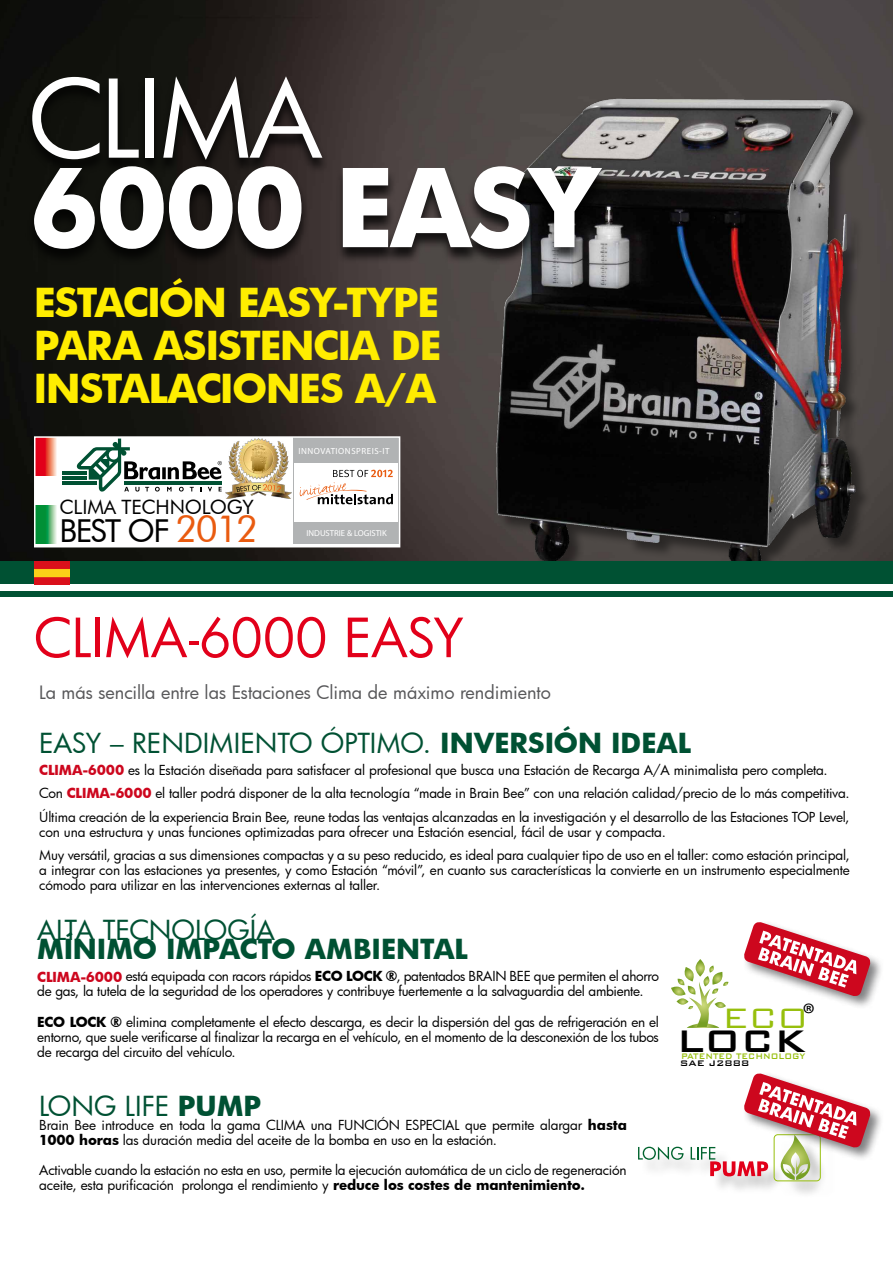
<style>
.page{position:relative;width:893px;height:1263px;background:#fff}
.page>*{position:absolute;margin:0;border:0;box-sizing:border-box;transform-origin:0 0}
.t1{font:700 105px "Futura";color:#fff}
.t2{font:105px "Futura";color:#fff}
.t3{font:52.5px "Futura";color:#e2001a}
.t4{font:500 41.7px "Bank Gothic BT";color:#000}
.t5{font:700 39px/43.2px "Futura";letter-spacing:-.03em;color:#ffed00;text-align:justify}
.t6{font:300 37.5px "Bank Gothic BT";color:#97bf0d}
.t7{font:31.65px "Futura BT";letter-spacing:-.05em;color:#000}
.t8{font:30.15px "Myriad Pro";color:#000}
.t9{font:27px "Futura";color:#005133}
.t10{font:700 27px "Futura";color:#005133}
.t11{font:19.8px "Futura BT";letter-spacing:-.01em;color:#000}
.t12{font:18px "Futura";letter-spacing:-.005em;color:#58585a}
.t13{font:13.5px/15px "Futura";letter-spacing:-.015em;color:#000}
.t14{font:500 10.8px "Bank Gothic BT";color:#97bf0d;scale:.82 1}
.t15{font:500 10.8px "Bank Gothic BT";color:#000}
.t16{font:700 8.85px "Meta Pro";letter-spacing:.06em;color:#fff}
.t17{font:700 8.7px "Meta Pro";color:#fff}
.s1{font-size:37.5px;color:#e95b10}
.s2{font-weight:700}
.s3{font-weight:700;color:#cd071e}
</style>
<div class="page">
<img style="left:0;top:0;width:893px;height:561px">
<img style="left:487px;top:85px;width:388px;height:476px">
<div style="left:0;top:561px;width:893px;height:23px;background:#005133"></div>
<div style="left:0;top:591px;width:893px;height:5px;background:#005133"></div>
<div style="left:25px;top:77px;width:584px;height:188px;background:#000;opacity:.75"></div>
<img style="left:34px;top:561px;width:35px;height:23px">
<div style="left:640px;top:1137px;width:199px;height:63px;background:#000;opacity:.23"></div>
<svg style="left:638px;top:1146px;width:46px;height:14px"></svg>
<div style="left:742px;top:1072px;width:142px;height:89px;background:#58585a;opacity:.75"></div>
<div style="left:742px;top:920px;width:142px;height:90px;background:#58585a;opacity:.75"></div>
<svg style="left:691px;top:1072px;width:181px;height:108px"></svg>
<svg style="left:742px;top:920px;width:130px;height:78px"></svg>
<svg style="left:671px;top:959px;width:57px;height:69px"></svg>
<div style="left:35px;top:437px;width:365px;height:110px;background:#fff"></div>
<img style="left:226px;top:439px;width:66px;height:60px">
<svg style="left:37px;top:506px;width:20px;height:38px"></svg>
<svg style="left:37px;top:439px;width:20px;height:36px"></svg>
<div style="left:293px;top:437px;width:107px;height:106px;background:#b1b3b4"></div>
<div style="left:295px;top:463px;width:103px;height:59px;background:#fff"></div>
<svg style="left:300px;top:470px;width:93px;height:34px"></svg>
<svg style="left:162px;top:467px;width:4px;height:12px"></svg>
<hr style="left:124px;top:481px;width:97px;height:4px;background:#005133">
<hr style="left:63px;top:471px;width:24px;height:3px;background:#005133">
<hr style="left:63px;top:476px;width:24px;height:4px;background:#005133">
<hr style="left:63px;top:481px;width:34px;height:4px;background:#005133">
<svg style="left:167px;top:487px;width:5px;height:4px"></svg>
<svg style="left:179px;top:487px;width:5px;height:4px"></svg>
<svg style="left:208px;top:487px;width:4px;height:4px"></svg>
<svg style="left:219px;top:487px;width:3px;height:4px"></svg>
<svg style="left:76px;top:439px;width:84px;height:53px"></svg>
<svg style="left:168px;top:461px;width:54px;height:18px"></svg>
<svg style="left:236px;top:484px;width:45px;height:8px"></svg>
<div style="left:34px;top:436px;width:366px;height:111px;border:2px solid #fff"></div>
<h1 class="t2" style="left:28px;top:48px;width:60px">clima</h1>
<h1 class="t1" style="left:28px;top:134px;width:373px">6000 easy</h1>
<h3 class="t5" style="left:34px;top:279px;width:409px">ESTACIÓN EASY-TYPE PARA ASISTENCIA DE INSTALACIONES A/A</h3>
<h3 class="t11" style="left:60px;top:495px;width:196px">CLIMA TECHNOLOGY</h3>
<h3 class="t7" style="left:60px;top:511px;width:200px">BEST OF <span class="s1">2012</span></h3>
<p class="t16" style="left:298px;top:445px;width:93px">INNOVATIONSPREIS-IT</p>
<p class="t17" style="left:306px;top:528px;width:82px">INDUSTRIE &amp; LOGISTIK</p>
<h2 class="t3" style="left:34px;top:602px;width:432px">CLIMA-6000 EASY</h2>
<h3 class="t12" style="left:39px;top:680px;width:513px">La más sencilla entre las Estaciones Clima de máximo rendimiento</h3>
<h3 class="t9" style="left:39px;top:725px;width:653px">EASY – RENDIMIENTO ÓPTIMO. <span class="s2">INVERSIÓN IDEAL</span></h3>
<p class="t13" style="left:39px;top:758px;width:812px;line-height:23.5px"><span class="s3">CLIMA-6000</span> es la Estación diseñada para satisfacer al profesional que busca una Estación de Recarga A/A minimalista pero completa.<br>Con <span class="s3">CLIMA-6000</span> el taller podrá disponer de la alta tecnología “made in Brain Bee” con una relación calidad/precio de lo más competitiva.<br>Última creación de la experiencia Brain Bee, reune todas las ventajas alcanzadas en la investigación y el desarrollo de las Estaciones TOP Level,</p>
<p class="t13" style="left:39px;top:820px;width:812px;line-height:23.5px">con una estructura y unas funciones optimizadas para ofrecer una Estación esencial, fácil de usar y compacta.<br>Muy versátil, gracias a sus dimensiones compactas y a su peso reducido, es ideal para cualquier tipo de uso en el taller: como estación principal,</p>
<p class="t13" style="left:39px;top:863px;width:812px">a integrar con las estaciones ya presentes, y como Estación “móvil”, en cuanto sus características la convierte en un instrumento especialmente cómodo para utilizar en las intervenciones externas al taller.</p>
<h3 class="t9" style="left:37px;top:911px;width:239px">ALTA TECNOLOGÍA</h3>
<h3 class="t10" style="left:37px;top:930px;width:432px">MÍNIMO IMPACTO AMBIENTAL</h3>
<p class="t13" style="left:37px;top:968px;width:623px"><span class="s3">CLIMA-6000</span> está equipada con racors rápidos <span class="s2">ECO LOCK ®</span>, patentados BRAIN BEE que permiten el ahorro de gas, la tutela de la seguridad de los operadores y contribuye fuertemente a la salvaguardia del ambiente.</p>
<p class="t13" style="left:37px;top:1015px;width:623px;text-align:justify"><span class="s2">ECO LOCK ®</span> elimina completamente el efecto descarga, es decir la dispersión del gas de refrigeración en el entorno, que suele verificarse al finalizar la recarga en el vehículo, en el momento de la desconexión de los tubos de recarga del circuito del vehículo.</p>
<h3 class="t6" style="left:722px;top:998px;width:88px">ECO</h3>
<h3 class="t8" style="left:802px;top:995px;width:14px">®</h3>
<p class="t14" style="left:681px;top:1050px;width:153px">PATENTED TECHNOLOGY</p>
<p class="t15" style="left:680px;top:1058px;width:71px">SAE J2888</p>
<h3 class="t4" style="left:676px;top:1018px;width:132px">LOCK</h3>
<h3 class="t9" style="left:39px;top:1088px;width:224px">LONG LIFE <span class="s2">PUMP</span></h3>
<p class="t13" style="left:39px;top:1117px;width:589px">Brain Bee introduce en toda la gama CLIMA una FUNCIÓN ESPECIAL que permite alargar <span class="s2">hasta<br>1000 horas</span> las duración media del aceite de la bomba en uso en la estación.</p>
<p class="t13" style="left:39px;top:1162px;width:589px">Activable cuando la estación no esta en uso, permite la ejecución automática de un ciclo de regeneración aceite, esta purificación prolonga el rendimiento y <span class="s2">reduce los costes de mantenimiento.</span></p>
</div>
